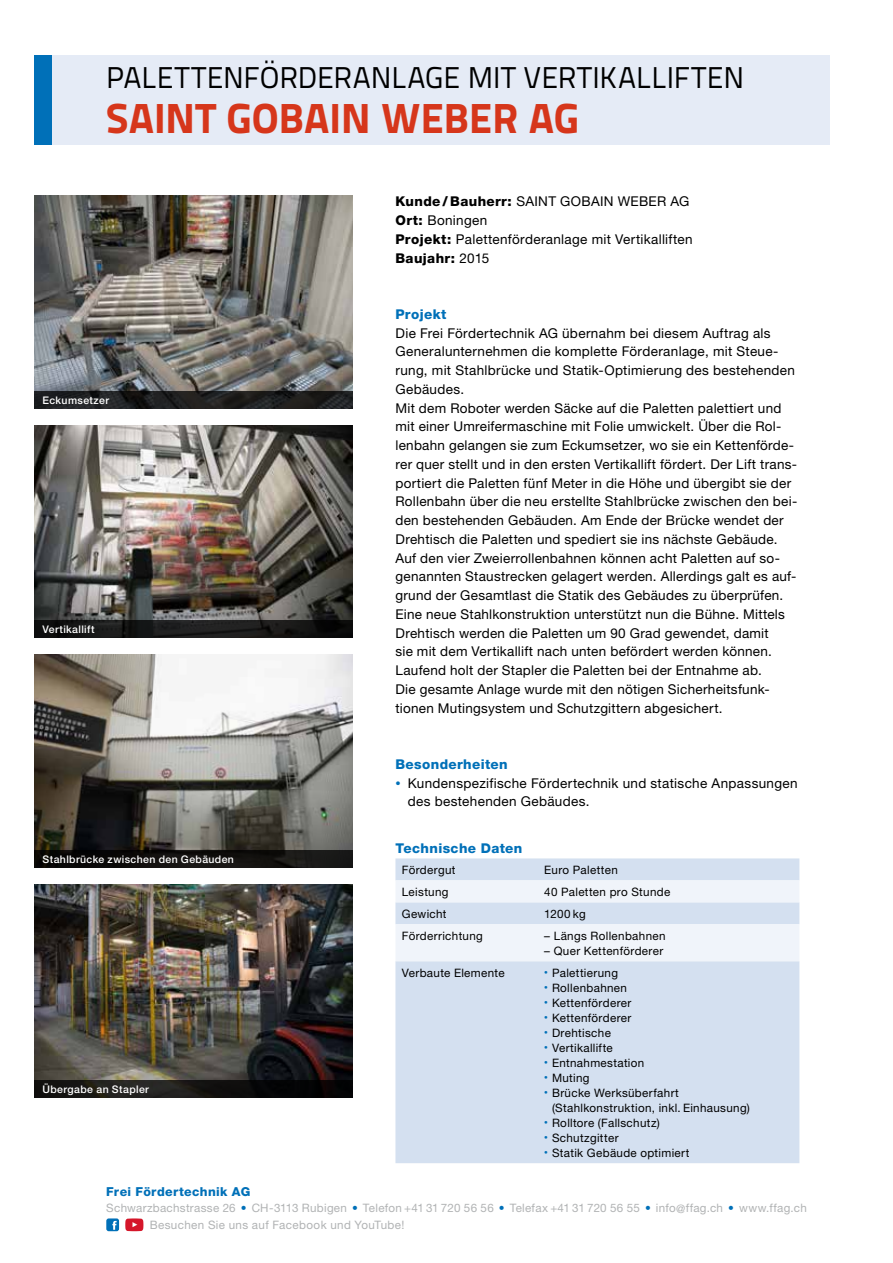
<style>
.page{position:relative;width:893px;height:1263px;background:#fff}
.page>*{position:absolute;margin:0;border:0;box-sizing:border-box;transform-origin:0 0}
.t1{font:800 42px "Titillium Text 22 L";color:#d6361b}
.t2{font:30px "Titillium Text 22 L";letter-spacing:-.005em;color:#000}
.t3{font:13.5px/18.8px "Helvetica Neue";letter-spacing:.02em;color:#000}
.t4{font:800 13.5px "Helvetica Neue";letter-spacing:.03em;color:#0070b8}
.t5{font:800 12.3px "Helvetica Neue";letter-spacing:.03em;color:#0070b8}
.t6{font:11.7px/15px "Helvetica Neue";letter-spacing:.03em;color:#000}
.t7{font:11.7px/16.5px "Helvetica Neue";letter-spacing:.025em;color:#b1b3b4}
.t8{font:500 10.5px "Helvetica Neue";letter-spacing:.035em;color:#fff}
.s1{font-weight:800}
.s2{font-size:10.5px;color:#0070b8}
.s3{font-size:7.5px;color:#0070b8}
.s4{color:#0070b8}
</style>
<div class="page">
<svg style="left:106px;top:1218px;width:13px;height:13px"></svg>
<svg style="left:125px;top:1218px;width:18px;height:13px"></svg>
<div style="left:34px;top:55px;width:795px;height:90px;background:#dfe7f4"></div>
<div style="left:34px;top:55px;width:17px;height:90px;background:#0070b8"></div>
<img style="left:34px;top:655px;width:319px;height:195px">
<img style="left:34px;top:884px;width:319px;height:196px">
<img style="left:34px;top:425px;width:319px;height:196px">
<img style="left:34px;top:196px;width:319px;height:195px">
<div style="left:395px;top:858px;width:404px;height:305px;background:#d4e0f0"></div>
<svg style="left:395px;top:880px;width:404px;height:81px"></svg>
<svg style="left:34px;top:391px;width:319px;height:17px;background:#1e1e1f"></svg>
<svg style="left:34px;top:621px;width:319px;height:17px;background:#161616"></svg>
<div style="left:34px;top:850px;width:319px;height:17px;background:linear-gradient(to right,#060503,#1b1b19)"></div>
<svg style="left:34px;top:1080px;width:319px;height:17px;background:#131211"></svg>
<h2 class="t2" style="left:106px;top:56px;width:639px">PALETTENFÖRDERANLAGE MIT VERTIKALLIFTEN</h2>
<h1 class="t1" style="left:106px;top:86px;width:474px">SAINT GOBAIN WEBER AG</h1>
<p class="t8" style="left:43px;top:394px;width:68px">Eckumsetzer</p>
<p class="t8" style="left:43px;top:623px;width:54px">Vertikallift</p>
<p class="t8" style="left:43px;top:853px;width:193px">Stahlbrücke zwischen den Gebäuden</p>
<p class="t8" style="left:43px;top:1082px;width:108px">Übergabe an Stapler</p>
<p class="t3" style="left:395px;top:192px;width:299px"><span class="s1">Kunde / Bauherr:</span> SAINT GOBAIN WEBER AG<br><span class="s1">Ort:</span> Boningen<br><span class="s1">Projekt:</span> Palettenförderanlage mit Vertikalliften<br><span class="s1">Baujahr:</span> 2015</p>
<p class="t4" style="left:395px;top:306px;width:53px">Projekt</p>
<p class="t3" style="left:395px;top:323px;width:403px">Die Frei Fördertechnik AG übernahm bei diesem Auftrag als Generalunternehmen die komplette Förderanlage, mit Steue&shy;rung, mit Stahlbrücke und Statik-Optimierung des bestehenden Gebäudes.<br>Mit dem Roboter werden Säcke auf die Paletten palettiert und mit einer Umreifermaschine mit Folie umwickelt. Über die Rol&shy;lenbahn gelangen sie zum Eckumsetzer, wo sie ein Kettenförde&shy;rer quer stellt und in den ersten Vertikallift fördert. Der Lift trans&shy;portiert die Paletten fünf Meter in die Höhe und übergibt sie der Rollenbahn über die neu erstellte Stahlbrücke zwischen den bei&shy;den bestehenden Gebäuden. Am Ende der Brücke wendet der Drehtisch die Paletten und spediert sie ins nächste Gebäude.<br>Auf den vier Zweierrollenbahnen können acht Paletten auf so&shy;genannten Staustrecken gelagert werden. Allerdings galt es auf&shy;grund der Gesamtlast die Statik des Gebäudes zu überprüfen.<br>Eine neue Stahlkonstruktion unterstützt nun die Bühne. Mittels Drehtisch werden die Paletten um 90 Grad gewendet, damit<br>sie mit dem Vertikallift nach unten befördert werden können.<br>Laufend holt der Stapler die Paletten bei der Entnahme ab.<br>Die gesamte Anlage wurde mit den nötigen Sicherheitsfunk&shy;tionen Mutingsystem und Schutzgittern abgesichert.</p>
<p class="t4" style="left:395px;top:756px;width:114px">Besonderheiten</p>
<p class="t3" style="left:408px;top:773px;width:391px;text-indent:-12px"><span class="s2">•</span> Kundenspezifische Fördertechnik und statische Anpassungen des bestehenden Gebäudes.</p>
<p class="t4" style="left:395px;top:840px;width:128px">Technische Daten</p>
<p class="t6" style="left:402px;top:862px;width:55px">Fördergut</p>
<p class="t6" style="left:544px;top:862px;width:75px">Euro Paletten</p>
<p class="t6" style="left:402px;top:884px;width:48px">Leistung</p>
<p class="t6" style="left:544px;top:884px;width:127px">40 Paletten pro Stunde</p>
<p class="t6" style="left:402px;top:906px;width:46px">Gewicht</p>
<p class="t6" style="left:544px;top:906px;width:43px">1200 kg</p>
<p class="t6" style="left:402px;top:928px;width:83px">Förderrichtung</p>
<p class="t6" style="left:544px;top:928px;width:123px">– Längs Rollenbahnen</p>
<p class="t6" style="left:544px;top:943px;width:120px">– Quer Kettenförderer</p>
<p class="t6" style="left:402px;top:965px;width:104px">Verbaute Elemente</p>
<p class="t6" style="left:544px;top:965px;width:75px"><span class="s3">•</span> Palettierung</p>
<p class="t6" style="left:544px;top:980px;width:84px"><span class="s3">•</span> Rollenbahnen</p>
<p class="t6" style="left:544px;top:995px;width:89px"><span class="s3">•</span> Kettenförderer</p>
<p class="t6" style="left:544px;top:1010px;width:89px"><span class="s3">•</span> Kettenförderer</p>
<p class="t6" style="left:544px;top:1025px;width:68px"><span class="s3">•</span> Drehtische</p>
<p class="t6" style="left:544px;top:1040px;width:70px"><span class="s3">•</span> Vertikallifte</p>
<p class="t6" style="left:544px;top:1055px;width:102px"><span class="s3">•</span> Entnahmestation</p>
<p class="t6" style="left:544px;top:1070px;width:47px"><span class="s3">•</span> Muting</p>
<p class="t6" style="left:552px;top:1085px;width:199px;text-indent:-8px"><span class="s3">•</span> Brücke Werksüberfahrt (Stahlkonstruktion, inkl. Einhausung)</p>
<p class="t6" style="left:544px;top:1115px;width:117px"><span class="s3">•</span> Rolltore (Fallschutz)</p>
<p class="t6" style="left:544px;top:1130px;width:76px"><span class="s3">•</span> Schutzgitter</p>
<p class="t6" style="left:544px;top:1145px;width:147px"><span class="s3">•</span> Statik Gebäude optimiert</p>
<p class="t5" style="left:106px;top:1184px;width:146px">Frei Fördertechnik AG</p>
<p class="t7" style="left:150px;top:1200px;width:659px;text-indent:-43px">Schwarzbachstrasse 26 <span class="s4">•</span> CH-3113 Rubigen <span class="s4">•</span> Telefon +41 31 720 56 56 <span class="s4">•</span> Telefax +41 31 720 56 55 <span class="s4">•</span> info@ffag.ch <span class="s4">•</span> www.ffag.ch<br>Besuchen Sie uns auf Facebook und YouTube!</p>
</div>
